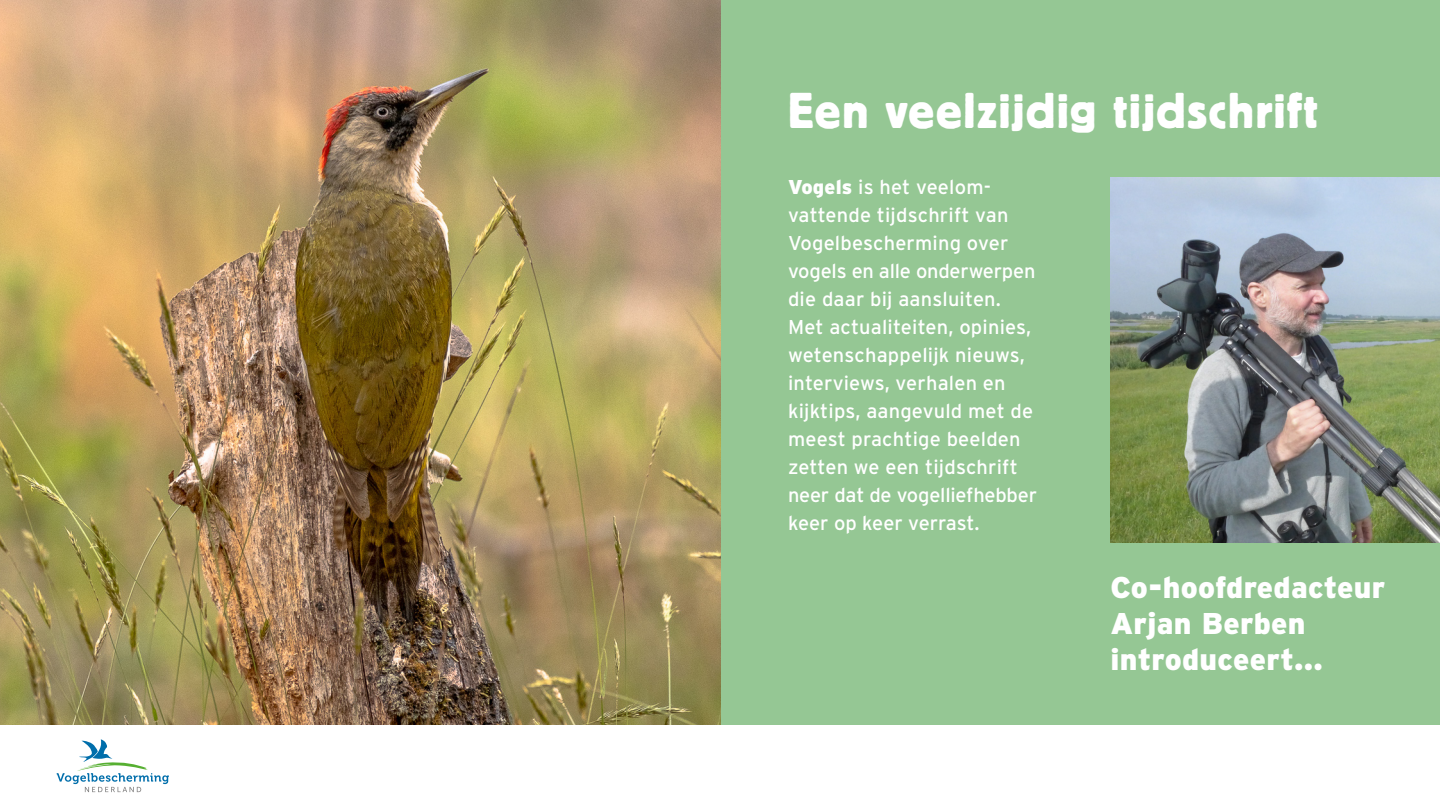
<style>
.page{position:relative;width:1440px;height:811px;background:#fff}
.page>*{position:absolute;margin:0;border:0;box-sizing:border-box;transform-origin:0 0}
.t1{font:50px "Block BE";letter-spacing:.035em;color:#fff}
.t2{font:900 30px/36px "Interstate";letter-spacing:.01em;color:#fff}
.t3{font:20px/28px "Interstate";letter-spacing:.01em;color:#fff}
.s1{font-weight:900}
</style>
<div class="page">
<div style="left:0;top:0;width:1440px;height:737px;background:#95c794"></div>
<img style="left:0;top:0;width:721px;height:725px">
<img style="left:1110px;top:178px;width:330px;height:364px">
<div style="left:0;top:725px;width:1440px;height:85px;background:#fff"></div>
<svg style="left:57px;top:739px;width:112px;height:52px"></svg>
<p class="t1" style="left:788px;top:82px;width:531px">Een veelzijdig tijdschrift</p>
<p class="t3" style="left:788px;top:173px;width:251px"><span class="s1">Vogels</span> is het veelom&shy;vattende tijdschrift van<br>Vogelbescherming over vogels en alle onderwerpen die daar bij aansluiten.<br>Met actualiteiten, opinies, wetenschappelijk nieuws, interviews, verhalen en kijktips, aangevuld met de meest prachtige beelden zetten we een tijdschrift neer dat de vogelliefhebber keer op keer verrast.</p>
<p class="t2" style="left:1110px;top:569px;width:276px">Co-hoofdredacteur<br>Arjan Berben introduceert...</p>
</div>
